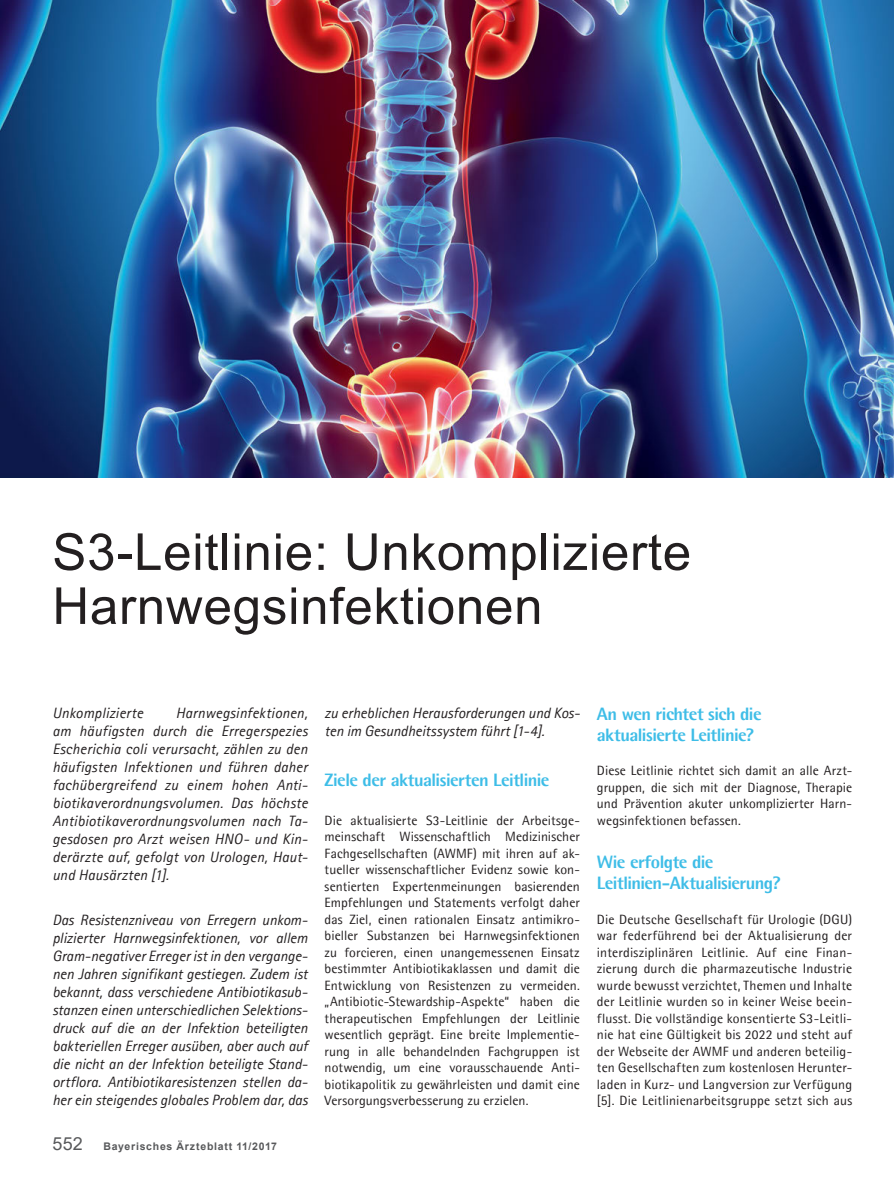
<style>
.page{position:relative;width:894px;height:1190px;background:#fff}
.page>*{position:absolute;margin:0;border:0;box-sizing:border-box;transform-origin:0 0}
.t1{font:51px/54px "Arial";letter-spacing:.015em;color:#231f20}
.t2{font:800 18px/21px "Agfa Rotis Semisans";letter-spacing:-.03em;color:#3ebde7}
.t3{font:italic 15px/18px "Agfa Rotis Sans Serif";color:#231f20;text-align:justify}
.t4{font:13.5px/16.5px "Agfa Rotis Semisans";letter-spacing:.01em;color:#231f20;text-align:justify}
.t5{font:700 10.5px "Arial";letter-spacing:.07em;color:#58595b}
.s1{font-weight:400;font-size:18px}
</style>
<div class="page">
<img style="left:0;top:0;width:893px;height:478px">
<h1 class="t1" style="left:52px;top:525px;width:640px">S3-Leitlinie: Unkomplizierte<br>Harnwegsinfektionen</h1>
<p class="t3" style="left:52px;top:704px;width:257px;text-indent:123px">Harnwegsinfektionen, am häufigsten durch die Erregerspezies Escherichia coli verursacht, zählen zu den häufigsten Infektionen und führen daher fachübergreifend zu einem hohen Anti&shy;biotikaverordnungsvolumen. Das höchste Antibiotikaverordnungsvolumen nach Ta&shy;gesdosen pro Arzt weisen HNO- und Kin&shy;derärzte auf, gefolgt von Urologen, Haut&shy;und Hausärzten [1].</p>
<p class="t3" style="left:52px;top:911px;width:257px">Das Resistenzniveau von Erregern unkom&shy;plizierter Harnwegsinfektionen, vor allem Gram-negativer Erreger ist in den vergange&shy;nen Jahren signifikant gestiegen. Zudem ist bekannt, dass verschiedene Antibiotikasub&shy;stanzen einen unterschiedlichen Selektions&shy;druck auf die an der Infektion beteiligten bakteriellen Erreger ausüben, aber auch auf die nicht an der Infektion beteiligte Stand&shy;ortflora. Antibiotikaresistenzen stellen da&shy;her ein steigendes globales Problem dar, das</p>
<p class="t3" style="left:52px;top:704px;width:92px">Unkomplizierte</p>
<p class="t5" style="left:52px;top:1140px;width:226px"><span class="s1">552</span> Bayerisches Ärzteblatt 11/2017</p>
<p class="t3" style="left:324px;top:704px;width:257px">zu erheblichen Herausforderungen und Kos&shy;ten im Gesundheitssystem führt [1-4].</p>
<h2 class="t2" style="left:324px;top:769px;width:226px">Ziele der aktualisierten Leitlinie</h2>
<p class="t4" style="left:324px;top:812px;width:257px">Die aktualisierte S3-Leitlinie der Arbeitsge&shy;meinschaft Wissenschaftlich Medizinischer Fachgesellschaften (AWMF) mit ihren auf ak&shy;tueller wissenschaftlicher Evidenz sowie kon&shy;sentierten Expertenmeinungen basierenden Empfehlungen und Statements verfolgt daher das Ziel, einen rationalen Einsatz antimikro&shy;bieller Substanzen bei Harnwegsinfektionen zu forcieren, einen unangemessenen Einsatz bestimmter Antibiotikaklassen und damit die Entwicklung von Resistenzen zu vermeiden. „Antibiotic-Stewardship-Aspekte“ haben die therapeutischen Empfehlungen der Leitlinie wesentlich geprägt. Eine breite Implementie&shy;rung in alle behandelnden Fachgruppen ist notwendig, um eine vorausschauende Anti&shy;biotikapolitik zu gewährleisten und damit eine Versorgungsverbesserung zu erzielen.</p>
<h2 class="t2" style="left:597px;top:703px;width:166px">An wen richtet sich die aktualisierte Leitlinie?</h2>
<p class="t4" style="left:597px;top:762px;width:257px">Diese Leitlinie richtet sich damit an alle Arzt&shy;gruppen, die sich mit der Diagnose, Therapie und Prävention akuter unkomplizierter Harn&shy;wegsinfektionen befassen.</p>
<h2 class="t2" style="left:597px;top:851px;width:185px">Wie erfolgte die<br>Leitlinien-Aktualisierung?</h2>
<p class="t4" style="left:597px;top:911px;width:257px">Die Deutsche Gesellschaft für Urologie (DGU) war federführend bei der Aktualisierung der interdisziplinären Leitlinie. Auf eine Finan&shy;zierung durch die pharmazeutische Industrie wurde bewusst verzichtet, Themen und Inhalte der Leitlinie wurden so in keiner Weise beein&shy;flusst. Die vollständige konsentierte S3-Leitli&shy;nie hat eine Gültigkeit bis 2022 und steht auf der Webseite der AWMF und anderen beteilig&shy;ten Gesellschaften zum kostenlosen Herunter&shy;laden in Kurz- und Langversion zur Verfügung [5]. Die Leitlinienarbeitsgruppe setzt sich aus</p>
</div>
